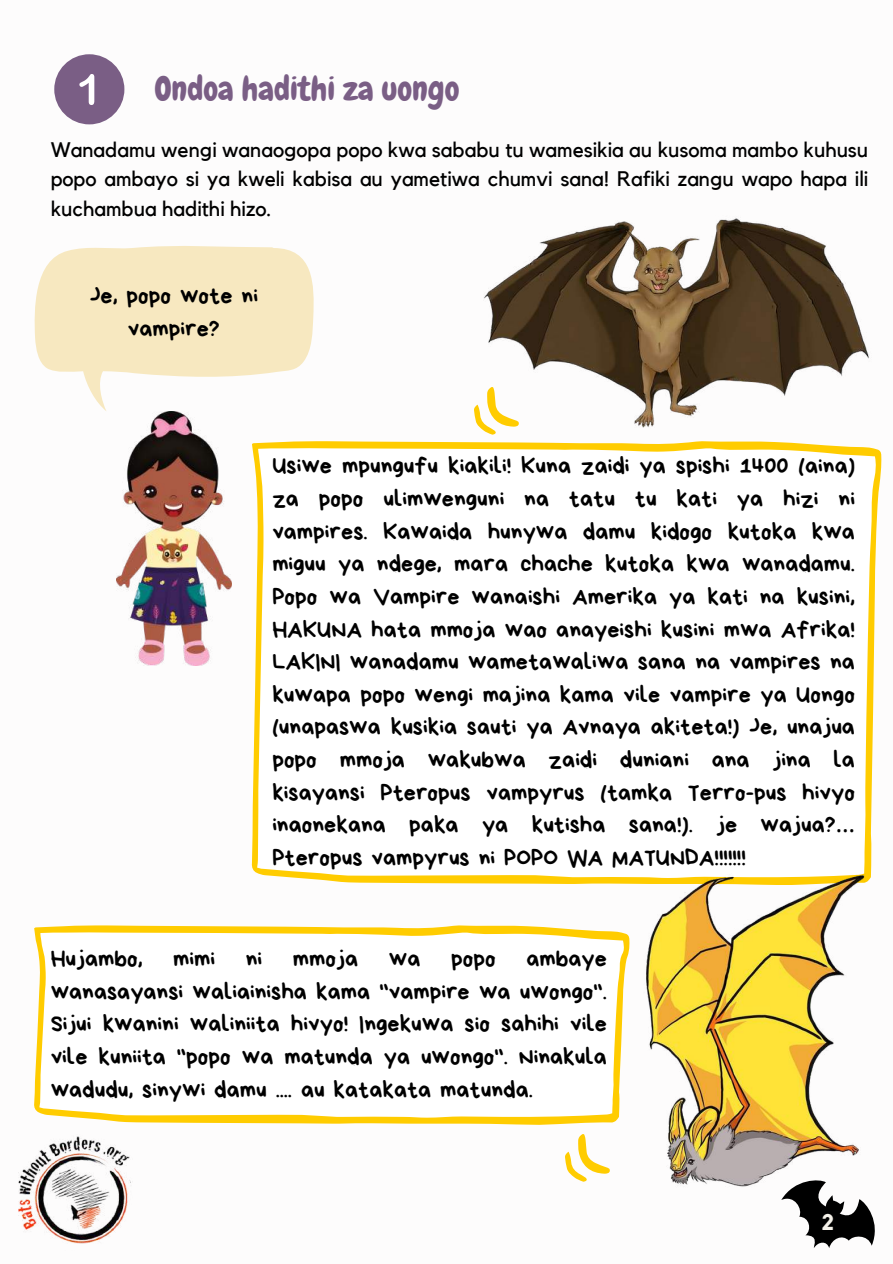
<style>
.page{position:relative;width:893px;height:1264px;background:#fff}
.page>*{position:absolute;margin:0;border:0;box-sizing:border-box;transform-origin:0 0}
.t1{font:33px "Chewy";color:#7a5e85}
.t2{font:30px "Chewy";color:#f4f1e9}
.t3{font:24px/32.7px "Bryndan Write";color:#000;text-align:justify}
.t4{font:700 22.5px "Kollektif";color:#f4f1e9}
.t5{font:21px/29.2px "Kollektif";color:#000;text-align:justify}
.s1{font-family:"Noto Sans Gurmukhi"}
</style>
<div class="page">
<svg style="left:34px;top:925px;width:582px;height:199px"></svg>
<img style="left:18px;top:1136px;width:113px;height:108px">
<svg style="left:805px;top:1232px;width:70px;height:16px"></svg>
<div style="left:54px;top:54px;width:70px;height:70px;background:#7a5e85;border-radius:50%"></div>
<svg style="left:79px;top:74px;width:15px;height:31px"></svg>
<svg style="left:251px;top:441px;width:630px;height:443px"></svg>
<img style="left:116px;top:411px;width:115px;height:254px">
<svg style="left:34px;top:246px;width:280px;height:165px;fill:#f7e8c0"></svg>
<img style="left:483px;top:217px;width:386px;height:211px">
<svg style="left:474px;top:387px;width:45px;height:48px"></svg>
<svg style="left:565px;top:1134px;width:45px;height:47px"></svg>
<img style="left:616px;top:869px;width:265px;height:363px">
<h1 class="t1" style="left:155px;top:68px;width:306px">Ondoa hadithi za uongo</h1>
<p class="t5" style="left:51px;top:136px;width:818px">Wanadamu wengi wanaogopa popo kwa sababu tu wamesikia au kusoma mambo kuhusu popo ambayo si ya kweli kabisa au yametiwa chumvi sana! Rafiki zangu wapo hapa ili kuchambua hadithi hizo.</p>
<p class="t3" style="left:90px;top:280px;width:170px;text-align:center">Je, popo wote ni vampire?</p>
<p class="t3" style="left:272px;top:450px;width:584px">Usiwe mpungufu kiakili! Kuna zaidi ya spishi 1400 (aina) za popo ulimwenguni na tatu tu kati ya hizi ni vampires. Kawaida hunywa damu kidogo kutoka kwa miguu ya ndege, mara chache kutoka kwa wanadamu.<br>Popo wa Vampire wanaishi Amerika ya kati na kusini, HAKUNA hata mmoja wao anayeishi kusini mwa Afrika!<br>LAKINI wanadamu wametawaliwa sana na vampires na kuwapa popo wengi majina kama vile vampire ya Uongo (unapaswa kusikia sauti ya Avnaya akiteta!) Je, unajua popo mmoja wakubwa zaidi duniani ana jina la kisayansi Pteropus vampyrus (tamka Terro-pus hivyo inaonekana paka ya kutisha sana!). je wajua?<span class="s1">… </span>Pteropus vampyrus ni POPO WA MATUNDA!!!!!!!</p>
<p class="t3" style="left:51px;top:942px;width:93px">Hujambo,</p>
<p class="t3" style="left:173px;top:942px;width:43px">mimi</p>
<p class="t3" style="left:246px;top:942px;width:18px">ni</p>
<p class="t3" style="left:293px;top:942px;width:67px">mmoja</p>
<p class="t3" style="left:389px;top:942px;width:33px">wa</p>
<p class="t3" style="left:451px;top:942px;width:46px">popo</p>
<p class="t3" style="left:51px;top:942px;width:557px;text-indent:475px">ambaye wanasayansi waliainisha kama "vampire wa uwongo".<br>Sijui kwanini waliniita hivyo! Ingekuwa sio sahihi vile vile kuniita "popo wa matunda ya uwongo". Ninakula wadudu, sinywi damu .... au katakata matunda.</p>
<p class="t4" style="left:821px;top:1211px;width:14px">2</p>
<p class="t2" style="left:827px;top:1207px;width:17px">2</p>
</div>
